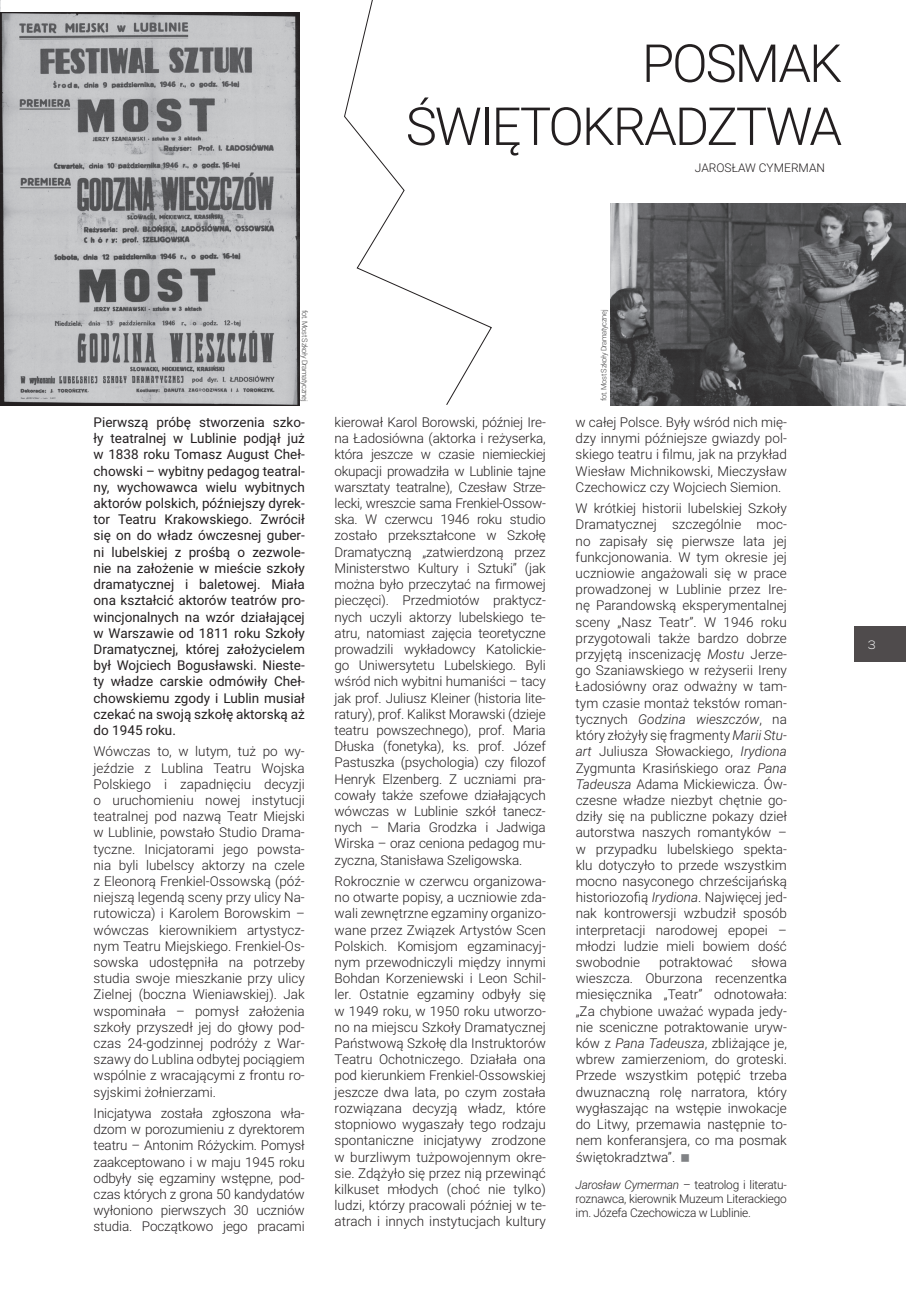
<style>
.page{position:relative;width:906px;height:1289px;background:#fff}
.page>*{position:absolute;margin:0;border:0;box-sizing:border-box;transform-origin:0 0}
.t1{font:300 52.5px/63px "Roboto";letter-spacing:-.04em;color:#231f20;text-align:right}
.t2{font:300 13.5px/16.2px "Roboto";color:#231f20;text-align:justify}
.t3{font:13.5px/16.2px "Roboto";color:#231f20;text-align:justify}
.t4{font:300 12px/14.4px "Roboto";letter-spacing:-.02em;color:#231f20;text-align:justify}
.t5{font:300 12px "Roboto";color:#231f20}
.t6{font:300 12px "Nexa";color:#fff}
.t7{font:300 7.5px "Roboto";letter-spacing:-.04em;color:#3e3e3f}
.s1{font-style:italic}
</style>
<div class="page">
<div style="left:854px;top:626px;width:52px;height:36px;background:#4f4b4c"></div>
<img style="left:0;top:0;width:1px;height:13px">
<img style="left:813px;top:203px;width:93px;height:202px">
<img style="left:0;top:13px;width:300px;height:393px">
<svg style="left:344px;top:0;width:469px;height:406px"></svg>
<h1 class="t1" style="left:406px;top:30px;width:438px">POSMAK<br>ŚWIĘTOKRADZTWA</h1>
<p class="t5" style="left:695px;top:159px;width:132px">JAROSŁAW CYMERMAN</p>
<p class="t7" style="left:310px;top:310px;width:93px;rotate:90deg">fot. Most Szkoły Dramatycznej</p>
<p class="t3" style="left:94px;top:413px;width:213px">Pierwszą próbę stworzenia szko&shy;ły teatralnej w Lublinie podjął już w 1838 roku Tomasz August Cheł&shy;chowski – wybitny pedagog teatral&shy;ny, wychowawca wielu wybitnych aktorów polskich, późniejszy dyrek&shy;tor Teatru Krakowskiego. Zwrócił się on do władz ówczesnej guber&shy;ni lubelskiej z prośbą o zezwole&shy;nie na założenie w mieście szkoły dramatycznej i baletowej. Miała ona kształcić aktorów teatrów pro&shy;wincjonalnych na wzór działającej w Warszawie od 1811 roku Szkoły Dramatycznej, której założycielem był Wojciech Bogusławski. Nieste&shy;ty władze carskie odmówiły Cheł&shy;chowskiemu zgody i Lublin musiał czekać na swoją szkołę aktorską aż do 1945 roku.</p>
<p class="t2" style="left:94px;top:743px;width:213px">Wówczas to, w lutym, tuż po wy&shy;jeździe z Lublina Teatru Wojska Polskiego i zapadnięciu decyzji o uruchomieniu nowej instytucji teatralnej pod nazwą Teatr Miejski w Lublinie, powstało Studio Drama&shy;tyczne. Inicjatorami jego powsta&shy;nia byli lubelscy aktorzy na czele z Eleonorą Frenkiel-Ossowską (póź&shy;niejszą legendą sceny przy ulicy Na&shy;rutowicza) i Karolem Borowskim – wówczas kierownikiem artystycz&shy;nym Teatru Miejskiego. Frenkiel-Os&shy;sowska udostępniła na potrzeby studia swoje mieszkanie przy ulicy Zielnej (boczna Wieniawskiej). Jak wspominała – pomysł założenia szkoły przyszedł jej do głowy pod&shy;czas 24-godzinnej podróży z War&shy;szawy do Lublina odbytej pociągiem wspólnie z wracającymi z frontu ro&shy;syjskimi żołnierzami.</p>
<p class="t2" style="left:94px;top:1104px;width:213px">Inicjatywa została zgłoszona wła&shy;dzom w porozumieniu z dyrektorem teatru – Antonim Różyckim. Pomysł zaakceptowano i w maju 1945 roku odbyły się egzaminy wstępne, pod&shy;czas których z grona 50 kandydatów wyłoniono pierwszych 30 uczniów studia. Początkowo jego pracami</p>
<p class="t2" style="left:334px;top:413px;width:213px">kierował Karol Borowski, później Ire&shy;na Ładosiówna (aktorka i reżyserka, która jeszcze w czasie niemieckiej okupacji prowadziła w Lublinie tajne warsztaty teatralne), Czesław Strze&shy;lecki, wreszcie sama Frenkiel-Ossow&shy;ska. W czerwcu 1946 roku studio zostało przekształcone w Szkołę Dramatyczną „zatwierdzoną przez Ministerstwo Kultury i Sztuki” (jak można było przeczytać na firmowej pieczęci). Przedmiotów praktycz&shy;nych uczyli aktorzy lubelskiego te&shy;atru, natomiast zajęcia teoretyczne prowadzili wykładowcy Katolickie&shy;go Uniwersytetu Lubelskiego. Byli wśród nich wybitni humaniści – tacy jak prof. Juliusz Kleiner (historia lite&shy;ratury), prof. Kalikst Morawski (dzieje teatru powszechnego), prof. Maria Dłuska (fonetyka), ks. prof. Józef Pastuszka (psychologia) czy filozof Henryk Elzenberg. Z uczniami pra&shy;cowały także szefowe działających wówczas w Lublinie szkół tanecz&shy;nych – Maria Grodzka i Jadwiga Wirska – oraz ceniona pedagog mu&shy;zyczna, Stanisława Szeligowska.</p>
<p class="t2" style="left:334px;top:872px;width:213px">Rokrocznie w czerwcu organizowa&shy;no otwarte popisy, a uczniowie zda&shy;wali zewnętrzne egzaminy organizo&shy;wane przez Związek Artystów Scen Polskich. Komisjom egzaminacyj&shy;nym przewodniczyli między innymi Bohdan Korzeniewski i Leon Schil&shy;ler. Ostatnie egzaminy odbyły się w 1949 roku, w 1950 roku utworzo&shy;no na miejscu Szkoły Dramatycznej Państwową Szkołę dla Instruktorów Teatru Ochotniczego. Działała ona pod kierunkiem Frenkiel-Ossowskiej jeszcze dwa lata, po czym została rozwiązana decyzją władz, które stopniowo wygaszały tego rodzaju spontaniczne inicjatywy zrodzone w burzliwym tużpowojennym okre&shy;sie. Zdążyło się przez nią przewinąć kilkuset młodych (choć nie tylko) ludzi, którzy pracowali później w te&shy;atrach i innych instytucjach kultury</p>
<p class="t7" style="left:598px;top:401px;width:93px;rotate:-90deg">fot. Most Szkoły Dramatycznej</p>
<p class="t2" style="left:575px;top:413px;width:213px">w całej Polsce. Były wśród nich mię&shy;dzy innymi późniejsze gwiazdy pol&shy;skiego teatru i filmu, jak na przykład Wiesław Michnikowski, Mieczysław Czechowicz czy Wojciech Siemion.</p>
<p class="t2" style="left:575px;top:500px;width:213px">W krótkiej historii lubelskiej Szkoły Dramatycznej szczególnie moc&shy;no zapisały się pierwsze lata jej funkcjonowania. W tym okresie jej uczniowie angażowali się w prace prowadzonej w Lublinie przez Ire&shy;nę Parandowską eksperymentalnej sceny „Nasz Teatr”. W 1946 roku przygotowali także bardzo dobrze przyjętą inscenizację <span class="s1">Mostu</span> Jerze&shy;go Szaniawskiego w reżyserii Ireny Ładosiówny oraz odważny w tam&shy;tym czasie montaż tekstów roman&shy;tycznych <span class="s1">Godzina wieszczów</span>, na który złożyły się fragmenty <span class="s1">Marii Stu&shy;art</span> Juliusza Słowackiego, <span class="s1">Irydiona </span>Zygmunta Krasińskiego oraz <span class="s1">Pana Tadeusza</span> Adama Mickiewicza. Ów&shy;czesne władze niezbyt chętnie go&shy;dziły się na publiczne pokazy dzieł autorstwa naszych romantyków – w przypadku lubelskiego spekta&shy;klu dotyczyło to przede wszystkim mocno nasyconego chrześcijańską historiozofią <span class="s1">Irydiona</span>. Najwięcej jed&shy;nak kontrowersji wzbudził sposób interpretacji narodowej epopei – młodzi ludzie mieli bowiem dość swobodnie</p>
<p class="t2" style="left:575px;top:953px;width:213px;text-indent:176px">słowa wieszcza. Oburzona recenzentka miesięcznika „Teatr” odnotowała: „Za chybione uważać wypada jedy&shy;nie sceniczne potraktowanie uryw&shy;ków z <span class="s1">Pana Tadeusza</span>, zbliżające je, wbrew zamierzeniom, do groteski.<br>Przede wszystkim potępić trzeba dwuznaczną rolę narratora, który wygłaszając na wstępie inwokacje do Litwy, przemawia następnie to&shy;nem konferansjera, co ma posmak świętokradztwa”.</p>
<p class="t4" style="left:575px;top:1176px;width:213px"><span class="s1">Jarosław Cymerman</span> – teatrolog i literatu&shy;roznawca, kierownik Muzeum Literackiego im. Józefa Czechowicza w Lublinie.</p>
<p class="t2" style="left:659px;top:953px;width:75px">potraktować</p>
<p class="t6" style="left:868px;top:638px;width:9px">3</p>
</div>
